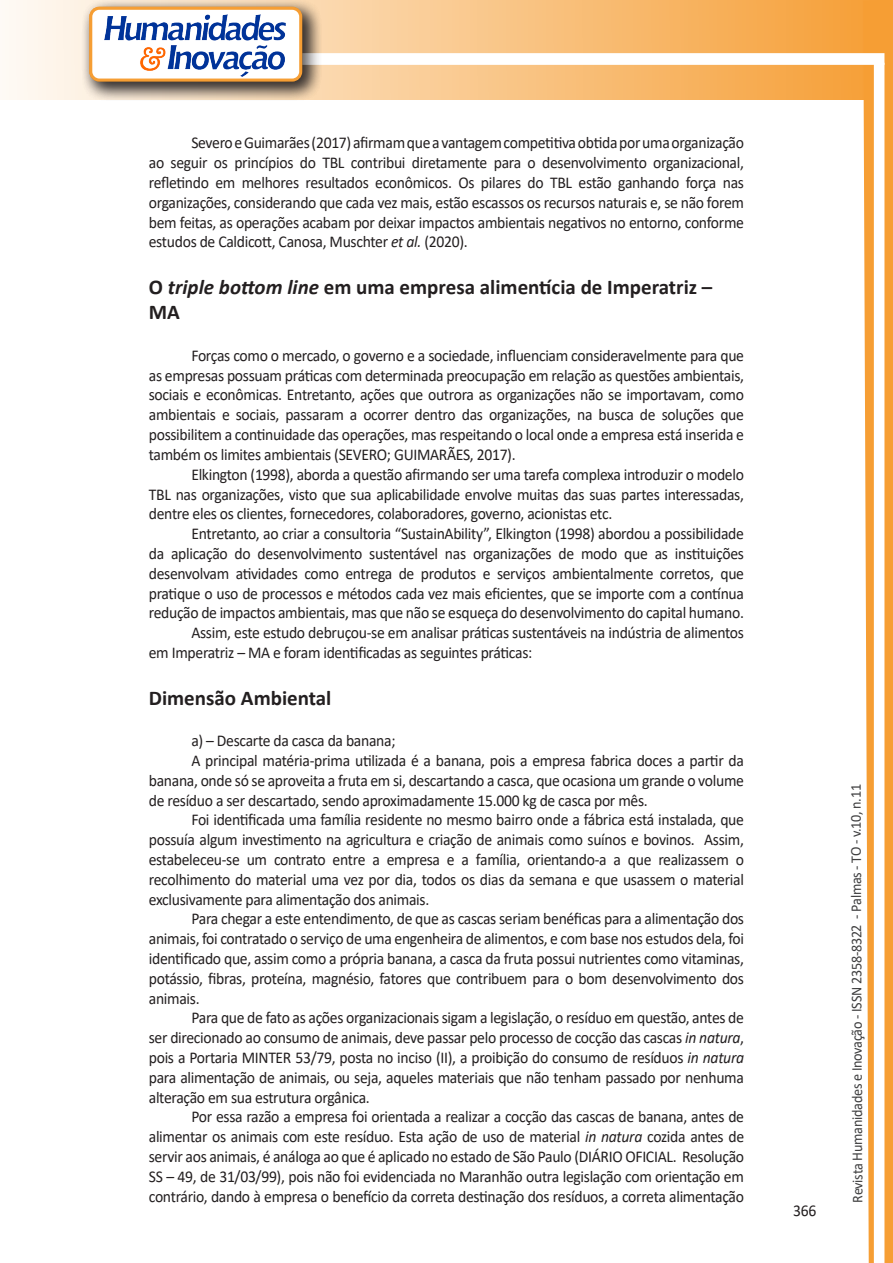
<style>
.page{position:relative;width:893px;height:1263px;background:#fff}
.page>*{position:absolute;margin:0;border:0;box-sizing:border-box;transform-origin:0 0}
.Titulo_2{font:700 21px/25.2px "Calibri";color:#231f20}
.texto{font:16.5px/19.8px "Calibri";letter-spacing:-.02em;color:#231f20;text-align:justify;scale:.95 1}
.t1{font:15px "Calibri";letter-spacing:-.025em;color:#3e3e3f;scale:.95 1}
.s1{font-style:italic}
</style>
<div class="page">
<svg style="left:5px;top:0;width:858px;height:100px;background:#f9c484"></svg>
<div style="left:302px;top:53px;width:582px;height:12px;background:#fff;border:2px solid #fff"></div>
<svg style="left:863px;top:0;width:30px;height:1263px"></svg>
<div style="left:81px;top:0;width:241px;height:102px;background:#231f20;opacity:.75"></div>
<div style="left:91px;top:8px;width:210px;height:72px;background:#fff;border-radius:9px"></div>
<img style="left:104px;top:14px;width:181px;height:62px">
<div style="left:89px;top:7px;width:213px;height:75px;border:3px solid #f69e34;border-radius:9px"></div>
<p class="texto" style="left:149px;top:133px;width:628px;text-indent:43px">Severo e Guimarães (2017) afirmam que a vantagem competitiva obtida por uma organização ao seguir os princípios do TBL contribui diretamente para o desenvolvimento organizacional, refletindo em melhores resultados econômicos. Os pilares do TBL estão ganhando força nas organizações, considerando que cada vez mais, estão escassos os recursos naturais e, se não forem bem feitas, as operações acabam por deixar impactos ambientais negativos no entorno, conforme estudos de Caldicott, Canosa, Muschter <span class="s1">et al.</span> (2020).</p>
<p class="Titulo_2" style="left:149px;top:274px;width:565px">O <span class="s1">triple bottom line</span> em uma empresa alimentícia de Imperatriz –<br>MA</p>
<p class="texto" style="left:149px;top:345px;width:628px;text-indent:43px">Forças como o mercado, o governo e a sociedade, influenciam consideravelmente para que as empresas possuam práticas com determinada preocupação em relação as questões ambientais, sociais e econômicas. Entretanto, ações que outrora as organizações não se importavam, como ambientais e sociais, passaram a ocorrer dentro das organizações, na busca de soluções que possibilitem a continuidade das operações, mas respeitando o local onde a empresa está inserida e também os limites ambientais (SEVERO; GUIMARÃES, 2017).</p>
<p class="texto" style="left:149px;top:464px;width:628px;text-indent:43px">Elkington (1998), aborda a questão afirmando ser uma tarefa complexa introduzir o modelo TBL nas organizações, visto que sua aplicabilidade envolve muitas das suas partes interessadas, dentre eles os clientes, fornecedores, colaboradores, governo, acionistas etc.</p>
<p class="texto" style="left:149px;top:523px;width:628px;text-indent:43px">Entretanto, ao criar a consultoria “SustainAbility”, Elkington (1998) abordou a possibilidade da aplicação do desenvolvimento sustentável nas organizações de modo que as instituições desenvolvam atividades como entrega de produtos e serviços ambientalmente corretos, que pratique o uso de processos e métodos cada vez mais eficientes, que se importe com a contínua redução de impactos ambientais, mas que não se esqueça do desenvolvimento do capital humano.</p>
<p class="texto" style="left:149px;top:622px;width:628px;text-indent:43px">Assim, este estudo debruçou-se em analisar práticas sustentáveis na indústria de alimentos em Imperatriz – MA e foram identificadas as seguintes práticas:</p>
<p class="Titulo_2" style="left:149px;top:685px;width:184px">Dimensão Ambiental</p>
<p class="texto" style="left:191px;top:730px;width:216px">a) – Descarte da casca da banana;</p>
<p class="texto" style="left:149px;top:750px;width:628px;text-indent:43px">A principal matéria-prima utilizada é a banana, pois a empresa fabrica doces a partir da banana, onde só se aproveita a fruta em si, descartando a casca, que ocasiona um grande o volume de resíduo a ser descartado, sendo aproximadamente 15.000 kg de casca por mês.</p>
<p class="texto" style="left:149px;top:809px;width:628px;text-indent:43px">Foi identificada uma família residente no mesmo bairro onde a fábrica está instalada, que possuía algum investimento na agricultura e criação de animais como suínos e bovinos. Assim, estabeleceu-se um contrato entre a empresa e a família, orientando-a a que realizassem o recolhimento do material uma vez por dia, todos os dias da semana e que usassem o material exclusivamente para alimentação dos animais.</p>
<p class="texto" style="left:149px;top:908px;width:628px;text-indent:43px">Para chegar a este entendimento, de que as cascas seriam benéficas para a alimentação dos animais, foi contratado o serviço de uma engenheira de alimentos, e com base nos estudos dela, foi identificado que, assim como a própria banana, a casca da fruta possui nutrientes como vitaminas, potássio, fibras, proteína, magnésio, fatores que contribuem para o bom desenvolvimento dos animais.</p>
<p class="texto" style="left:149px;top:1007px;width:628px;text-indent:43px">Para que de fato as ações organizacionais sigam a legislação, o resíduo em questão, antes de ser direcionado ao consumo de animais, deve passar pelo processo de cocção das cascas <span class="s1">in natura</span>, pois a Portaria MINTER 53/79, posta no inciso (II), a proibição do consumo de resíduos <span class="s1">in natura </span>para alimentação de animais, ou seja, aqueles materiais que não tenham passado por nenhuma alteração em sua estrutura orgânica.</p>
<p class="texto" style="left:149px;top:1106px;width:628px;text-indent:43px">Por essa razão a empresa foi orientada a realizar a cocção das cascas de banana, antes de alimentar os animais com este resíduo. Esta ação de uso de material <span class="s1">in natura</span> cozida antes de servir aos animais, é análoga ao que é aplicado no estado de São Paulo (DIÁRIO OFICIAL. Resolução SS – 49, de 31/03/99), pois não foi evidenciada no Maranhão outra legislação com orientação em contrário, dando à empresa o benefício da correta destinação dos resíduos, a correta alimentação</p>
<p class="texto" style="left:793px;top:1200px;width:26px">366</p>
<p class="t1" style="left:846px;top:1203px;width:442px;rotate:-90deg">Revista Humanidades e Inovação - ISSN 2358-8322 - Palmas - TO - v.10, n.11</p>
</div>
